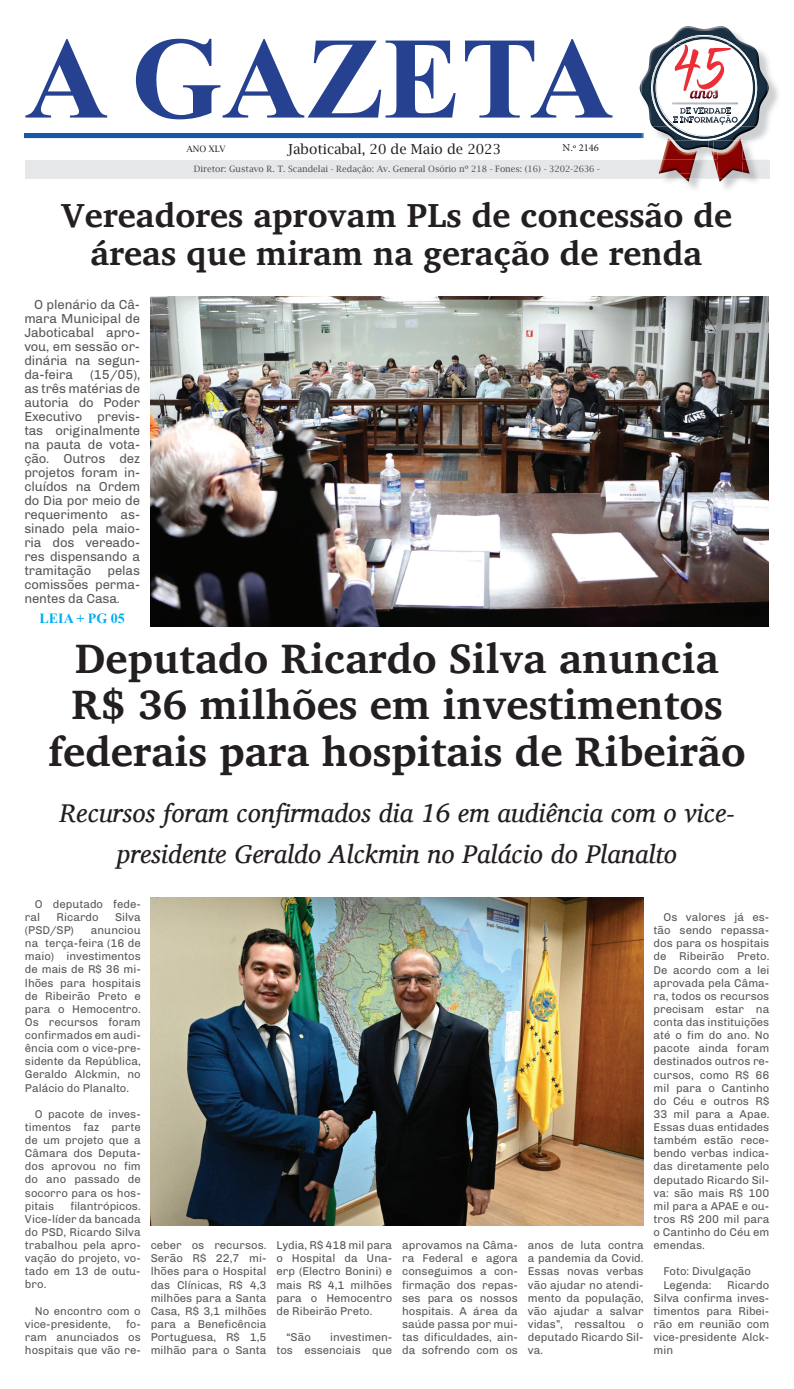
<style>
.page{position:relative;width:794px;height:1389px;background:#fff}
.page>*{position:absolute;margin:0;border:0;box-sizing:border-box;transform-origin:0 0}
.t1{font:700 42px/46.4px "Charis SIL";color:#231f20;text-align:center}
.t2{font:700 34.12px/38.5px "Charis SIL";color:#231f20;text-align:center}
.t3{font:italic 26.25px/41.1px "Charis SIL";color:#231f20;text-align:center}
.t4{font:700 14px "Times New Roman";color:#00aeef}
.t5{font:13.83px "Lucida Bright";color:#231f20}
.t6{font:13.12px/14px "Chivo";letter-spacing:-.01em;color:#57585a;text-align:justify}
.t7{font:11.38px/13.1px "Chivo";color:#57585a;text-align:justify}
.t8{font:10.5px "Minion Pro";color:#231f20}
.t9{font:8.75px "Lucida Bright";color:#505052}
.t10{font:8.75px "Lucida Bright";color:#231f20}
</style>
<div class="page">
<div style="left:25px;top:160px;width:744px;height:18px;background:#e6e7e9"></div>
<svg style="left:25px;top:39px;width:587px;height:80px"></svg>
<img style="left:641px;top:30px;width:138px;height:132px">
<div style="left:24px;top:133px;width:619px;height:5px;background:#1b57a7"></div>
<img style="left:641px;top:30px;width:37px;height:1px">
<img style="left:641px;top:160px;width:128px;height:2px">
<img style="left:682px;top:26px;width:44px;height:2px">
<img style="left:678px;top:28px;width:52px;height:3px">
<img style="left:652px;top:83px;width:116px;height:66px">
<svg style="left:639px;top:83px;width:2px;height:11px"></svg>
<img style="left:641px;top:31px;width:126px;height:95px">
<img style="left:651px;top:35px;width:63px;height:63px">
<img style="left:667px;top:126px;width:73px;height:14px">
<img style="left:652px;top:36px;width:104px;height:90px">
<img style="left:655px;top:39px;width:42px;height:56px">
<svg style="left:752px;top:78px;width:5px;height:20px"></svg>
<img style="left:674px;top:126px;width:60px;height:10px">
<img style="left:656px;top:40px;width:96px;height:86px">
<img style="left:697px;top:142px;width:11px;height:8px">
<svg style="left:694px;top:136px;width:20px;height:6px"></svg>
<img style="left:661px;top:141px;width:1px;height:19px">
<svg style="left:658px;top:160px;width:3px;height:14px"></svg>
<img style="left:661px;top:160px;width:18px;height:14px">
<img style="left:662px;top:141px;width:35px;height:19px">
<img style="left:722px;top:141px;width:39px;height:48px">
<img style="left:713px;top:141px;width:4px;height:9px">
<svg style="left:742px;top:148px;width:7px;height:26px"></svg>
<svg style="left:679px;top:151px;width:44px;height:31px"></svg>
<img style="left:717px;top:141px;width:25px;height:37px">
<div style="left:656px;top:39px;width:96px;height:97px;background:#fff;border-radius:50%"></div>
<img style="left:690px;top:91px;width:28px;height:8px">
<svg style="left:673px;top:108px;width:64px;height:17px"></svg>
<img style="left:674px;top:44px;width:57px;height:47px">
<svg style="left:692px;top:90px;width:26px;height:1px"></svg>
<img style="left:151px;top:897px;width:492px;height:328px">
<img style="left:150px;top:296px;width:618px;height:331px">
<p class="t10" style="left:186px;top:144px;width:41px">ANO XLV</p>
<p class="t5" style="left:287px;top:141px;width:215px">Jaboticabal, 20 de Maio de 2023</p>
<p class="t8" style="left:562px;top:140px;width:38px">N.º 2146</p>
<p class="t9" style="left:194px;top:164px;width:408px">Diretor: Gustavo R. T. Scandelai - Redação: Av. General Osório nº 218 - Fones: (16) - 3202-2636 -</p>
<h2 class="t2" style="left:61px;top:196px;width:673px">Vereadores aprovam PLs de concessão de áreas que miram na geração de renda</h2>
<p class="t6" style="left:24px;top:296px;width:117px;text-indent:10px">O plenário da Câ&shy;mara Municipal de Jaboticabal apro&shy;vou, em sessão or&shy;dinária na segun&shy;da-feira</p>
<p class="t6" style="left:24px;top:366px;width:117px;text-indent:66px">(15/05), as três matérias de autoria do Poder Executivo previs&shy;tas originalmente na pauta de vota&shy;ção. Outros dez projetos foram in&shy;cluídos na Ordem do Dia por meio de requerimento as&shy;sinado pela maio&shy;ria dos vereado&shy;res dispensando a tramitação pelas comissões perma&shy;nentes da Casa.</p>
<p class="t4" style="left:40px;top:609px;width:87px">LEIA + PG 05</p>
<h1 class="t1" style="left:49px;top:635px;width:698px">Deputado Ricardo Silva anuncia<br>R$ 36 milhões em investimentos federais para hospitais de Ribeirão</h1>
<h3 class="t3" style="left:59px;top:792px;width:677px">Recursos foram confirmados dia 16 em audiência com o vice&shy;presidente Geraldo Alckmin no Palácio do Planalto</h3>
<p class="t7" style="left:25px;top:897px;width:117px;text-indent:10px">O deputado fede&shy;ral</p>
<p class="t7" style="left:57px;top:910px;width:44px">Ricardo</p>
<p class="t7" style="left:115px;top:910px;width:27px">Silva</p>
<p class="t7" style="left:25px;top:923px;width:50px">(PSD/SP)</p>
<p class="t7" style="left:653px;top:910px;width:117px;text-indent:10px">Os valores já es&shy;tão sendo repassa&shy;dos para os hospitais de Ribeirão Preto.<br>De acordo com a lei aprovada pela Câma&shy;ra, todos os recursos precisam estar na conta das instituições até o fim do ano. No pacote ainda foram destinados outros re&shy;cursos, como R$ 66 mil para o Cantinho do Céu e outros R$ 33 mil para a Apae.<br>Essas duas entidades também estão rece&shy;bendo verbas indica&shy;das diretamente pelo deputado Ricardo Sil&shy;va: são mais R$ 100 mil para a APAE e ou&shy;tros R$ 200 mil para o Cantinho do Céu em emendas.</p>
<p class="t7" style="left:663px;top:1264px;width:89px">Foto: Divulgação<br>Legenda:</p>
<p class="t7" style="left:25px;top:923px;width:117px;text-indent:66px">anunciou na terça-feira (16 de maio) investimentos de mais de R$ 36 mi&shy;lhões para hospitais de Ribeirão Preto e para o Hemocentro.<br>Os recursos foram confirmados em audi&shy;ência com o vice-pre&shy;sidente da República, Geraldo Alckmin, no Palácio do Planalto.</p>
<p class="t7" style="left:25px;top:1107px;width:117px;text-indent:10px">O pacote de inves&shy;timentos faz parte de um projeto que a Câmara dos Deputa&shy;dos aprovou no fim do ano passado de socorro para os hos&shy;pitais</p>
<p class="t7" style="left:25px;top:1199px;width:117px;text-indent:45px">filantrópicos.<br>Vice-líder da bancada do PSD, Ricardo Silva trabalhou pela apro&shy;vação do projeto, vo&shy;tado em 13 de outu&shy;bro.</p>
<p class="t7" style="left:25px;top:1304px;width:117px;text-indent:10px">No encontro com o vice-presidente,</p>
<p class="t7" style="left:151px;top:1238px;width:117px">ceber os recursos.<br>Serão R$ 22,7 mi&shy;lhões para o Hospital das Clínicas, R$ 4,3 milhões para a Santa Casa, R$ 3,1 milhões para a Beneficência Portuguesa, R$ 1,5 milhão para o Santa</p>
<p class="t7" style="left:276px;top:1238px;width:117px">Lydia, R$ 418 mil para o Hospital da Una&shy;erp (Electro Bonini) e mais R$ 4,1 milhões para o Hemocentro de Ribeirão Preto.</p>
<p class="t7" style="left:402px;top:1238px;width:117px">aprovamos na Câma&shy;ra Federal e agora conseguimos a con&shy;firmação dos repas&shy;ses para os nossos hospitais. A área da saúde passa por mui&shy;tas dificuldades, ain&shy;da sofrendo com os</p>
<p class="t7" style="left:528px;top:1238px;width:117px">anos de luta contra a pandemia da Covid.<br>Essas novas verbas vão ajudar no atendi&shy;mento da população, vão ajudar a salvar vidas”, ressaltou o deputado Ricardo Sil&shy;va.</p>
<p class="t7" style="left:653px;top:1277px;width:117px;text-indent:74px">Ricardo Silva confirma inves&shy;timentos para Ribei&shy;rão em reunião com vice-presidente Alck&shy;min</p>
<p class="t7" style="left:25px;top:1317px;width:117px;text-indent:101px">fo&shy;ram anunciados os hospitais que vão re-</p>
<p class="t7" style="left:276px;top:1330px;width:117px;text-align:right">investimen-<br>tos essenciais que</p>
<p class="t7" style="left:286px;top:1330px;width:26px">“São</p>
</div>
